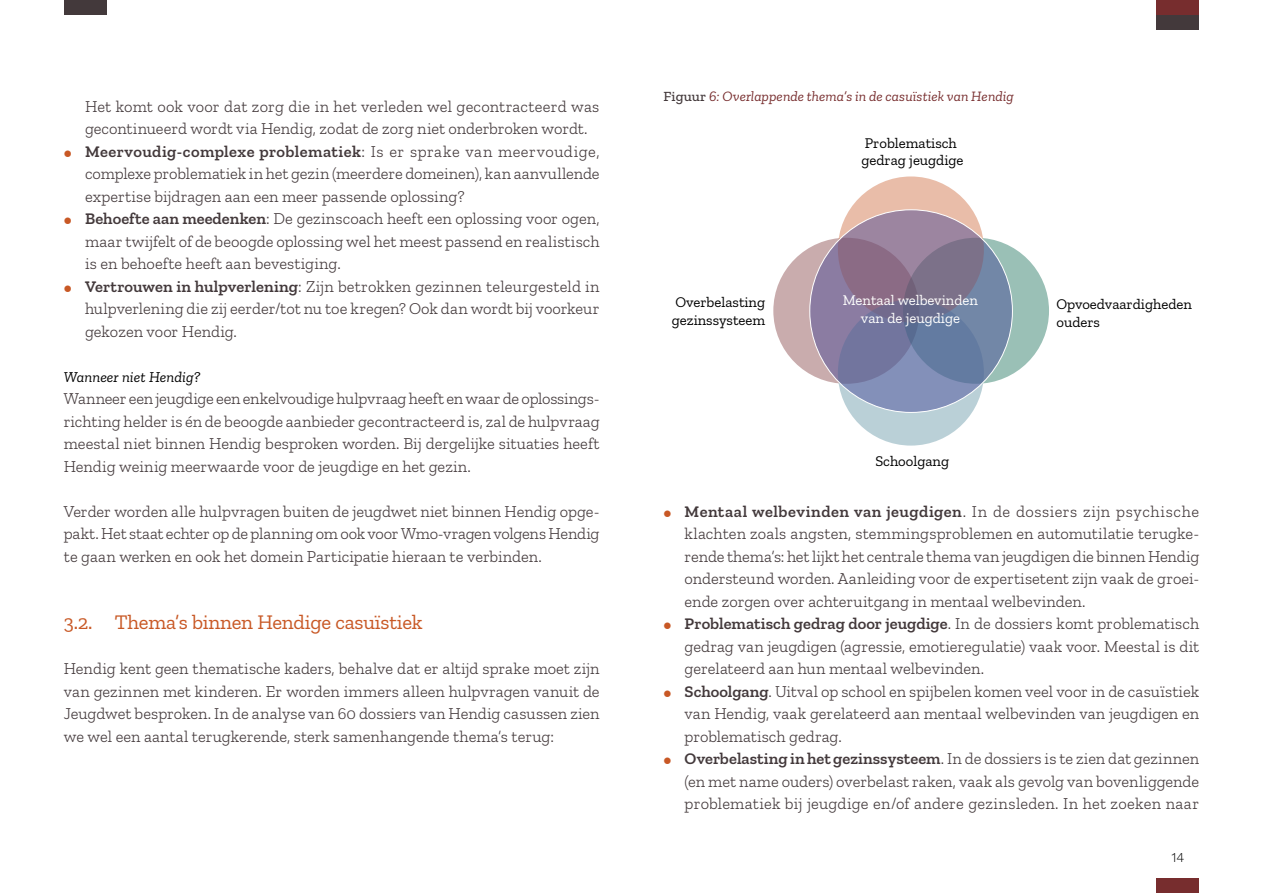
<style>
.page{position:relative;width:1263px;height:893px;background:#fff}
.page>*{position:absolute;margin:0;border:0;box-sizing:border-box;transform-origin:0 0}
.t1{font:20.7px "Zilla Slab";letter-spacing:-.01em;color:#c85825}
.t2{font:300 16.5px/22.5px "Zilla Slab";color:#43393b;text-align:justify}
.t3{font:italic 15px "Zilla Slab";letter-spacing:.005em;color:#000}
.t4{font:14.7px/17.7px "Zilla Slab";color:#000}
.t5{font:14.7px/17.7px "Zilla Slab";color:#fffffe;text-align:center}
.t6{font:italic 14.25px "Zilla Slab";letter-spacing:.005em;color:#772d2e}
.t7{font:300 13.5px "Work Sans";color:#000}
.s1{font-weight:600}
.s2{font-weight:500;font-style:normal;color:#43393b}
</style>
<div class="page">
<div style="left:773px;top:238px;width:146px;height:146px;background:#c9acad;border-radius:50%"></div>
<div style="left:903px;top:238px;width:146px;height:146px;background:#9ac0b6;border-radius:50%"></div>
<svg style="left:838px;top:176px;width:146px;height:147px;background:#e9bfac"></svg>
<svg style="left:838px;top:300px;width:146px;height:146px;background:#bdd2d8"></svg>
<svg style="left:810px;top:210px;width:202px;height:202px;background:#7f7c9e"></svg>
<div style="left:1157px;top:879px;width:42px;height:14px;background:#772d2e"></div>
<div style="left:64px;top:0;width:42px;height:15px;background:#43393b"></div>
<div style="left:1157px;top:0;width:42px;height:15px;background:#772d2e"></div>
<div style="left:1157px;top:15px;width:42px;height:15px;background:#43393b"></div>
<p class="t2" style="left:85px;top:95px;width:516px;text-align:left">Het komt ook voor dat zorg die in het verleden wel gecontracteerd was gecontinueerd wordt via Hendig, zodat de zorg niet onderbroken wordt.<br><span class="s1">Meervoudig-complexe problematiek</span>: Is er sprake van meervoudige, complexe problematiek in het gezin (meerdere domeinen), kan aanvullende expertise bijdragen aan een meer passende oplossing?<br><span class="s1">Behoefte aan meedenken</span>: De gezinscoach heeft een oplossing voor ogen, maar twijfelt of de beoogde oplossing wel het meest passend en realistisch is en behoefte heeft aan bevestiging.<br><span class="s1">Vertrouwen in hulpverlening</span>: Zijn betrokken gezinnen teleurgesteld in hulpverlening die zij eerder/tot nu toe kregen? Ook dan wordt bij voorkeur gekozen voor Hendig.</p>
<p class="t3" style="left:64px;top:369px;width:138px">Wanneer niet Hendig?</p>
<p class="t2" style="left:64px;top:388px;width:537px">Wanneer een jeugdige een enkelvoudige hulpvraag heeft en waar de oplossings&shy;richting helder is én de beoogde aanbieder gecontracteerd is, zal de hulpvraag meestal niet binnen Hendig besproken worden. Bij dergelijke situaties heeft Hendig weinig meerwaarde voor de jeugdige en het gezin.</p>
<p class="t2" style="left:64px;top:500px;width:537px">Verder worden alle hulpvragen buiten de jeugdwet niet binnen Hendig opge&shy;pakt. Het staat echter op de planning om ook voor Wmo-vragen volgens Hendig te gaan werken en ook het domein Participatie hieraan te verbinden.</p>
<p class="t1" style="left:64px;top:611px;width:360px">3.2. Thema’s binnen Hendige casuïstiek</p>
<p class="t2" style="left:64px;top:658px;width:537px">Hendig kent geen thematische kaders, behalve dat er altijd sprake moet zijn van gezinnen met kinderen. Er worden immers alleen hulpvragen vanuit de Jeugdwet besproken. In de analyse van 60 dossiers van Hendig casussen zien we wel een aantal terugkerende, sterk samenhangende thema’s terug:</p>
<p class="t6" style="left:663px;top:88px;width:352px"><span class="s2">Figuur</span> 6: Overlappende thema’s in de casuïstiek van Hendig</p>
<p class="t4" style="left:861px;top:134px;width:104px">Problematisch gedrag jeugdige</p>
<p class="t4" style="left:672px;top:294px;width:95px">Overbelasting gezinssysteem</p>
<p class="t5" style="left:843px;top:292px;width:136px">Mentaal welbevinden van de jeugdige</p>
<p class="t4" style="left:875px;top:452px;width:75px">Schoolgang</p>
<p class="t4" style="left:1056px;top:295px;width:137px">Opvoedvaardigheden ouders</p>
<p class="t2" style="left:685px;top:500px;width:516px;text-align:left"><span class="s1">Mentaal welbevinden van jeugdigen</span>. In de dossiers zijn psychische klachten zoals angsten, stemmingsproblemen en automutilatie terugke&shy;rende thema’s: het lijkt het centrale thema van jeugdigen die binnen Hendig ondersteund worden. Aanleiding voor de expertisetent zijn vaak de groei&shy;ende zorgen over achteruitgang in mentaal welbevinden.<br><span class="s1">Problematisch gedrag door jeugdige</span>. In de dossiers komt problematisch gedrag van jeugdigen (agressie, emotieregulatie) vaak voor. Meestal is dit gerelateerd aan hun mentaal welbevinden.<br><span class="s1">Schoolgang</span>. Uitval op school en spijbelen komen veel voor in de casuïstiek van Hendig, vaak gerelateerd aan mentaal welbevinden van jeugdigen en problematisch gedrag.<br><span class="s1">Overbelasting in het gezinssysteem</span>. In de dossiers is te zien dat gezinnen (en met name ouders) overbelast raken, vaak als gevolg van bovenliggende problematiek bij jeugdige en/of andere gezinsleden. In het zoeken naar</p>
<p class="t7" style="left:1171px;top:849px;width:14px">14</p>
</div>
